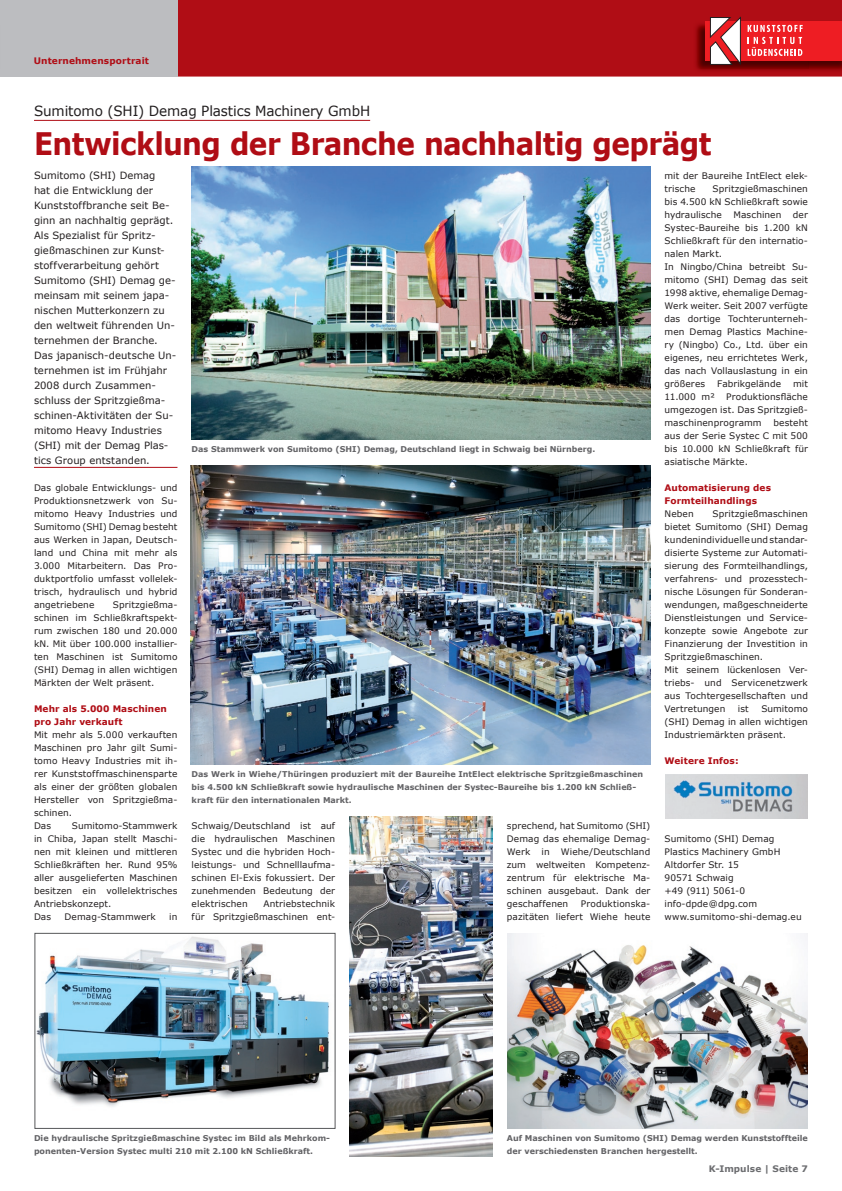
<style>
.page{position:relative;width:842px;height:1191px;background:#fff}
.page>*{position:absolute;margin:0;border:0;box-sizing:border-box;transform-origin:0 0}
.t1{font:700 31px "Verdana";letter-spacing:-.02em;color:#b00d15;scale:.9 1}
.t2{font:14px "Verdana";letter-spacing:-.01em;color:#231f20}
.t3{font:10px/15px "Verdana";letter-spacing:.005em;color:#231f20}
.t4{font:9px/13px "Verdana";letter-spacing:.01em;color:#231f20;text-align:justify}
.t5{font:700 9px/13px "Verdana";letter-spacing:.01em;color:#b00d15}
.t6{font:700 9px "Verdana";letter-spacing:.01em;color:#6c6d70}
.t7{font:700 8px/13px "Verdana";color:#636366}
</style>
<div class="page">
<div style="left:178px;top:0;width:664px;height:77px;background:#b00d15"></div>
<div style="left:0;top:0;width:178px;height:77px;background:#bcbdc0"></div>
<div style="left:186px;top:54px;width:622px;height:15px;background:#b00d15"></div>
<hr style="left:0;top:21px;width:1px;height:40px;background:#ee1d23">
<img style="left:693px;top:21px;width:149px;height:52px">
<img style="left:693px;top:54px;width:115px;height:15px">
<div style="left:705px;top:21px;width:137px;height:40px;background:#ee1d23"></div>
<svg style="left:710px;top:16px;width:31px;height:49px"></svg>
<svg style="left:748px;top:25px;width:55px;height:31px"></svg>
<hr style="left:34px;top:120px;width:336px;height:1px;background:#b00d15">
<hr style="left:34px;top:467px;width:143px;height:1px;background:#b00d15">
<img style="left:192px;top:166px;width:458px;height:273px">
<img style="left:191px;top:465px;width:459px;height:299px">
<img style="left:37px;top:936px;width:293px;height:171px">
<div style="left:35px;top:933px;width:300px;height:195px;border:1px solid #57585a"></div>
<img style="left:508px;top:933px;width:300px;height:195px">
<img style="left:349px;top:816px;width:144px;height:341px">
<img style="left:665px;top:774px;width:143px;height:44px">
<p class="t5" style="left:34px;top:54px;width:117px">Unternehmensportrait</p>
<h2 class="t2" style="left:34px;top:102px;width:338px">Sumitomo (SHI) Demag Plastics Machinery GmbH</h2>
<h1 class="t1" style="left:34px;top:124px;width:754px">Entwicklung der Branche nachhaltig geprägt</h1>
<p class="t3" style="left:34px;top:168px;width:144px">Sumitomo (SHI) Demag<br>hat die Entwicklung der<br>Kunststoffbranche seit Be&shy;ginn an nachhaltig geprägt.<br>Als Spezialist für Spritz&shy;gießmaschinen zur Kunst&shy;stoffverarbeitung gehört<br>Sumitomo (SHI) Demag ge&shy;meinsam mit seinem japa&shy;nischen Mutterkonzern zu den weltweit führenden Un&shy;ternehmen der Branche.<br>Das japanisch-deutsche Un&shy;ternehmen ist im Frühjahr<br>2008 durch Zusammen&shy;schluss der Spritzgießma&shy;schinen-Aktivitäten der Su&shy;mitomo Heavy Industries (SHI) mit der Demag Plas&shy;tics Group entstanden.</p>
<p class="t4" style="left:34px;top:481px;width:145px">Das globale Entwicklungs- und Produktionsnetzwerk von Su&shy;mitomo Heavy Industries und Sumitomo (SHI) Demag besteht aus Werken in Japan, Deutsch&shy;land und China mit mehr als 3.000 Mitarbeitern. Das Pro&shy;duktportfolio umfasst vollelek&shy;trisch, hydraulisch und hybrid angetriebene</p>
<p class="t4" style="left:664px;top:169px;width:145px">mit der Baureihe IntElect elek&shy;trische</p>
<p class="t4" style="left:664px;top:182px;width:145px;text-indent:48px">Spritzgießmaschinen bis 4.500 kN Schließkraft sowie hydraulische</p>
<p class="t4" style="left:664px;top:208px;width:145px;text-align:left;text-indent:128px">der<br>Systec-Baureihe bis 1.200 kN<br>Schließkraft für den internatio&shy;nalen Markt.<br>In Ningbo/China betreibt Su&shy;mitomo (SHI) Demag das seit<br>1998 aktive, ehemalige Demag-<br>Werk weiter. Seit 2007 verfügte das dortige Tochterunterneh&shy;men Demag Plastics Machine&shy;ry (Ningbo) Co., Ltd. über ein eigenes, neu errichtetes Werk, das nach Vollauslastung in ein größeres</p>
<p class="t4" style="left:733px;top:208px;width:49px">Maschinen</p>
<p class="t4" style="left:717px;top:377px;width:65px">Fabrikgelände</p>
<p class="t4" style="left:793px;top:377px;width:16px">mit</p>
<p class="t4" style="left:664px;top:390px;width:145px;text-indent:62px">Produktionsfläche umgezogen ist. Das Spritzgieß&shy;maschinenprogramm</p>
<p class="t4" style="left:664px;top:390px;width:52px">11.000 m²</p>
<p class="t4" style="left:664px;top:416px;width:145px;text-indent:109px">besteht aus der Serie Systec C mit 500 bis 10.000 kN Schließkraft für asiatische Märkte.</p>
<p class="t5" style="left:664px;top:481px;width:108px">Automatisierung des<br>Formteilhandlings</p>
<p class="t4" style="left:664px;top:507px;width:31px">Neben</p>
<p class="t7" style="left:192px;top:442px;width:405px">Das Stammwerk von Sumitomo (SHI) Demag, Deutschland liegt in Schwaig bei Nürnberg.</p>
<p class="t4" style="left:664px;top:507px;width:145px;text-align:left;text-indent:48px">Spritzgießmaschinen bietet Sumitomo (SHI) Demag kundenindividuelle und standar&shy;disierte Systeme zur Automati&shy;sierung des Formteilhandlings, verfahrens- und prozesstech&shy;nische Lösungen für Sonderan&shy;wendungen, maßgeschneiderte<br>Dienstleistungen und Service&shy;konzepte sowie Angebote zur<br>Finanzierung der Investition in<br>Spritzgießmaschinen.<br>Mit seinem lückenlosen Ver&shy;triebs- und Servicenetzwerk aus Tochtergesellschaften und<br>Vertretungen</p>
<p class="t4" style="left:34px;top:598px;width:145px;text-indent:79px">Spritzgießma&shy;schinen im Schließkraftspekt&shy;rum zwischen 180 und 20.000 kN. Mit über 100.000 installier&shy;ten Maschinen ist Sumitomo (SHI) Demag in allen wichtigen Märkten der Welt präsent.</p>
<p class="t5" style="left:34px;top:702px;width:134px">Mehr als 5.000 Maschinen pro Jahr verkauft</p>
<p class="t4" style="left:34px;top:728px;width:145px;text-align:left">Mit mehr als 5.000 verkauften<br>Maschinen pro Jahr gilt Sumi&shy;tomo Heavy Industries mit ih&shy;rer Kunststoffmaschinensparte als einer der größten globalen<br>Hersteller von Spritzgießma&shy;schinen.<br>Das</p>
<p class="t4" style="left:664px;top:702px;width:145px;text-indent:97px">Sumitomo (SHI) Demag in allen wichtigen Industriemärkten präsent.</p>
<p class="t5" style="left:664px;top:754px;width:76px">Weitere Infos:</p>
<p class="t4" style="left:738px;top:702px;width:12px">ist</p>
<p class="t7" style="left:192px;top:767px;width:453px">Das Werk in Wiehe/Thüringen produziert mit der Baureihe IntElect elektrische Spritzgießmaschinen bis 4.500 kN Schließkraft sowie hydraulische Maschinen der Systec-Baureihe bis 1.200 kN Schließ&shy;kraft für den internationalen Markt.</p>
<p class="t4" style="left:192px;top:819px;width:145px">Schwaig/Deutschland ist auf die hydraulischen Maschinen Systec und die hybriden Hoch&shy;leistungs- und Schnelllaufma&shy;schinen El-Exis fokussiert. Der zunehmenden Bedeutung der elektrischen</p>
<p class="t4" style="left:507px;top:819px;width:145px">sprechend, hat Sumitomo (SHI)<br>Demag das ehemalige Demag-Werk in Wiehe/Deutschland zum weltweiten Kompetenz&shy;zentrum für elektrische Ma&shy;schinen ausgebaut. Dank der geschaffenen</p>
<p class="t4" style="left:34px;top:819px;width:145px;text-align:left;text-indent:38px">Sumitomo-Stammwerk in Chiba, Japan stellt Maschi&shy;nen mit kleinen und mittleren<br>Schließkräften her. Rund 95% aller ausgelieferten Maschinen besitzen ein vollelektrisches<br>Antriebskonzept.<br>Das</p>
<p class="t4" style="left:664px;top:832px;width:139px;text-align:left">Sumitomo (SHI) Demag<br>Plastics Machinery GmbH<br>Altdorfer Str. 15<br>90571 Schwaig<br>+49 (911) 5061-0 info-dpde@dpg.com www.sumitomo-shi-demag.eu</p>
<p class="t4" style="left:507px;top:897px;width:145px;text-align:right">Produktionska-<br>pazitäten liefert Wiehe heute</p>
<p class="t4" style="left:192px;top:897px;width:145px;text-align:right">Antriebstechnik<br>für Spritzgießmaschinen ent-</p>
<p class="t4" style="left:65px;top:910px;width:93px">Demag-Stammwerk</p>
<p class="t4" style="left:169px;top:910px;width:10px">in</p>
<p class="t7" style="left:34px;top:1131px;width:297px">Die hydraulische Spritzgießmaschine Systec im Bild als Mehrkom&shy;ponenten-Version Systec multi 210 mit 2.100 kN Schließkraft.</p>
<p class="t7" style="left:507px;top:1131px;width:302px">Auf Maschinen von Sumitomo (SHI) Demag werden Kunststoffteile der verschiedensten Branchen hergestellt.</p>
<p class="t6" style="left:709px;top:1163px;width:101px">K-Impulse | Seite 7</p>
</div>
